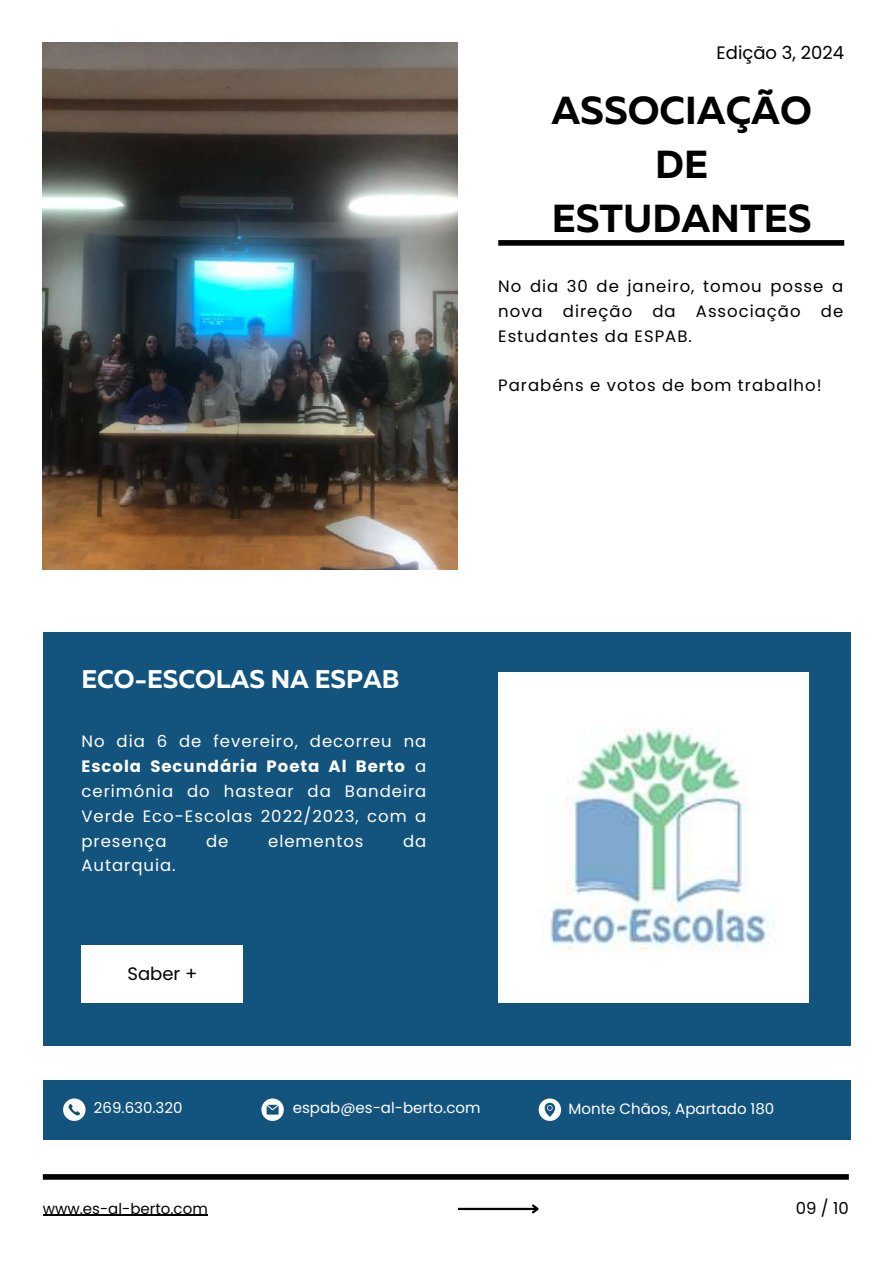
<style>
.page{position:relative;width:893px;height:1264px;background:#fff}
.page>*{position:absolute;margin:0;border:0;box-sizing:border-box;transform-origin:0 0}
.t1{font:700 39px/54px "Muller";color:#000;text-align:center}
.t2{font:700 25.5px "Muller";color:#fff}
.t3{font:18px "Poppins";color:#000}
.t4{font:16.5px/24.8px "Poppins";letter-spacing:.06em;color:#fff;text-align:justify}
.t5{font:16.5px/24.8px "Poppins";letter-spacing:.06em;color:#000;text-align:justify}
.t6{font:15px "Poppins";color:#fff}
.t7{font:15px "Poppins";color:#000}
.s1{font-weight:700}
</style>
<div class="page">
<img style="left:43px;top:43px;width:414px;height:526px">
<div style="left:43px;top:631px;width:807px;height:414px;background:#13547e"></div>
<div style="left:43px;top:1080px;width:807px;height:59px;background:#13547e"></div>
<div style="left:498px;top:240px;width:346px;height:6px;background:#000"></div>
<img style="left:498px;top:672px;width:310px;height:330px">
<div style="left:81px;top:945px;width:162px;height:57px;background:#fff"></div>
<div style="left:43px;top:1174px;width:805px;height:5px;background:#000"></div>
<hr style="left:458px;top:1207px;width:79px;height:2px;background:#000">
<svg style="left:530px;top:1204px;width:9px;height:10px"></svg>
<svg style="left:63px;top:1098px;width:22px;height:22px"></svg>
<svg style="left:261px;top:1098px;width:23px;height:22px"></svg>
<svg style="left:538px;top:1098px;width:23px;height:22px"></svg>
<hr style="left:43px;top:1214px;width:165px;height:1px;background:#000">
<p class="t3" style="left:716px;top:40px;width:129px">Edição 3, 2024</p>
<h1 class="t1" style="left:551px;top:87px;width:262px">ASSOCIAÇÃO<br>DE<br>ESTUDANTES</h1>
<p class="t5" style="left:498px;top:274px;width:346px">No dia 30 de janeiro, tomou posse a nova direção da Associação de Estudantes da ESPAB.</p>
<p class="t5" style="left:498px;top:373px;width:325px">Parabéns e votos de bom trabalho!</p>
<h2 class="t2" style="left:81px;top:668px;width:319px">ECO-ESCOLAS NA ESPAB</h2>
<p class="t4" style="left:81px;top:729px;width:346px">No dia 6 de fevereiro, decorreu na <span class="s1">Escola Secundária Poeta Al Berto</span> a cerimónia do hastear da Bandeira Verde Eco-Escolas 2022/2023, com a presença</p>
<p class="t4" style="left:206px;top:828px;width:24px">de</p>
<p class="t4" style="left:268px;top:828px;width:97px">elementos</p>
<p class="t4" style="left:403px;top:828px;width:25px">da</p>
<p class="t4" style="left:81px;top:853px;width:96px">Autarquia.</p>
<p class="t3" style="left:127px;top:960px;width:71px">Saber +</p>
<p class="t6" style="left:94px;top:1097px;width:90px">269.630.320</p>
<p class="t6" style="left:293px;top:1097px;width:189px">espab@es-al-berto.com</p>
<p class="t6" style="left:568px;top:1098px;width:207px">Monte Chãos, Apartado 180</p>
<p class="t7" style="left:43px;top:1197px;width:166px">www.es-al-berto.com</p>
<p class="t5" style="left:795px;top:1195px;width:55px">09 / 10</p>
</div>
